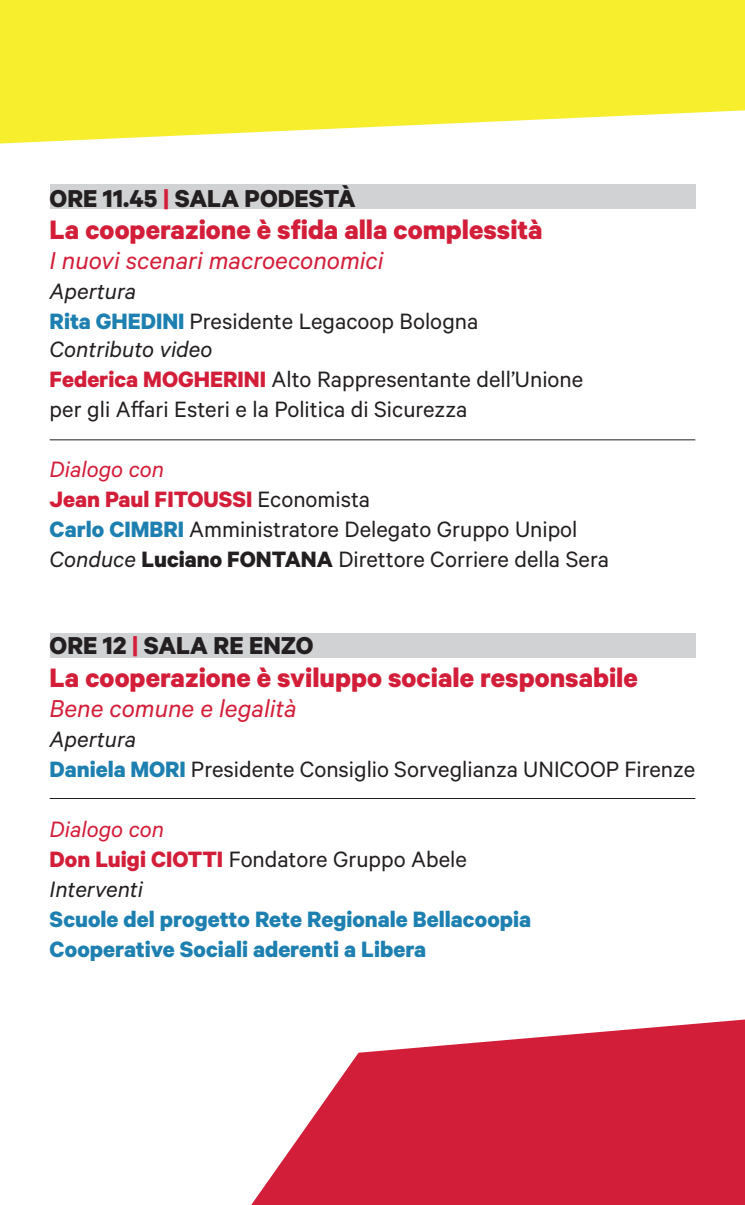
<style>
.page{position:relative;width:745px;height:1205px;background:#fff}
.page>*{position:absolute;margin:0;border:0;box-sizing:border-box;transform-origin:0 0}
.t1{font:700 30px "Calibre";color:#d31e39}
.t2{font:italic 27.5px "Calibre";color:#d31e39}
.t3{font:700 27.5px "Calibre";color:#231f20}
.t4{font:25px/30px "Calibre";color:#231f20}
.t5{font:700 25px/30px "Calibre";color:#1d80b0}
.s1{color:#d31e39}
.s2{font-style:italic}
.s3{font-weight:700;color:#1d80b0}
.s4{font-weight:700;color:#d31e39}
.s5{font-style:italic;color:#d31e39}
.s6{font-weight:700}
</style>
<div class="page">
<svg style="left:0;top:0;width:744px;height:144px;background:#f7f045"></svg>
<svg style="left:251px;top:1019px;width:493px;height:186px;fill:#d31e39"></svg>
<div style="left:50px;top:184px;width:644px;height:25px;background:#d1d2d4"></div>
<div style="left:50px;top:633px;width:644px;height:25px;background:#d1d2d4"></div>
<hr style="left:50px;top:798px;width:644px;height:1px;background:#231f20">
<hr style="left:50px;top:439px;width:644px;height:1px;background:#231f20">
<p class="t3" style="left:50px;top:181px;width:307px">ORE 11.45 <span class="s1">|</span> SALA PODESTÀ</p>
<p class="t1" style="left:50px;top:211px;width:494px">La cooperazione è sfida alla complessità</p>
<p class="t2" style="left:50px;top:245px;width:335px">I nuovi scenari macroeconomici</p>
<p class="t4" style="left:50px;top:275px;width:430px"><span class="s2">Apertura<br></span><span class="s3">Rita GHEDINI</span> Presidente Legacoop Bologna</p>
<p class="t4" style="left:50px;top:333px;width:534px"><span class="s2">Contributo video<br></span><span class="s4">Federica MOGHERINI</span> Alto Rappresentante dell’Unione per gli Affari Esteri e la Politica di Sicurezza</p>
<p class="t4" style="left:50px;top:453px;width:560px"><span class="s5">Dialogo con<br></span><span class="s4">Jean Paul FITOUSSI</span> Economista<br><span class="s3">Carlo CIMBRI</span> Amministratore Delegato Gruppo Unipol <span class="s2">Conduce</span> <span class="s6">Luciano FONTANA</span> Direttore Corriere della Sera</p>
<p class="t3" style="left:50px;top:629px;width:265px">ORE 12 <span class="s1">|</span> SALA RE ENZO</p>
<p class="t1" style="left:50px;top:659px;width:589px">La cooperazione è sviluppo sociale responsabile</p>
<p class="t2" style="left:50px;top:692px;width:248px">Bene comune e legalità</p>
<p class="t4" style="left:50px;top:723px;width:646px"><span class="s2">Apertura<br></span><span class="s3">Daniela MORI</span> Presidente Consiglio Sorveglianza UNICOOP Firenze</p>
<p class="t4" style="left:50px;top:813px;width:418px"><span class="s5">Dialogo con<br></span><span class="s4">Don Luigi CIOTTI</span> Fondatore Gruppo Abele<br><span class="s2">Interventi</span></p>
<p class="t5" style="left:50px;top:903px;width:482px">Scuole del progetto Rete Regionale Bellacoopia<br>Cooperative Sociali aderenti a Libera</p>
</div>
